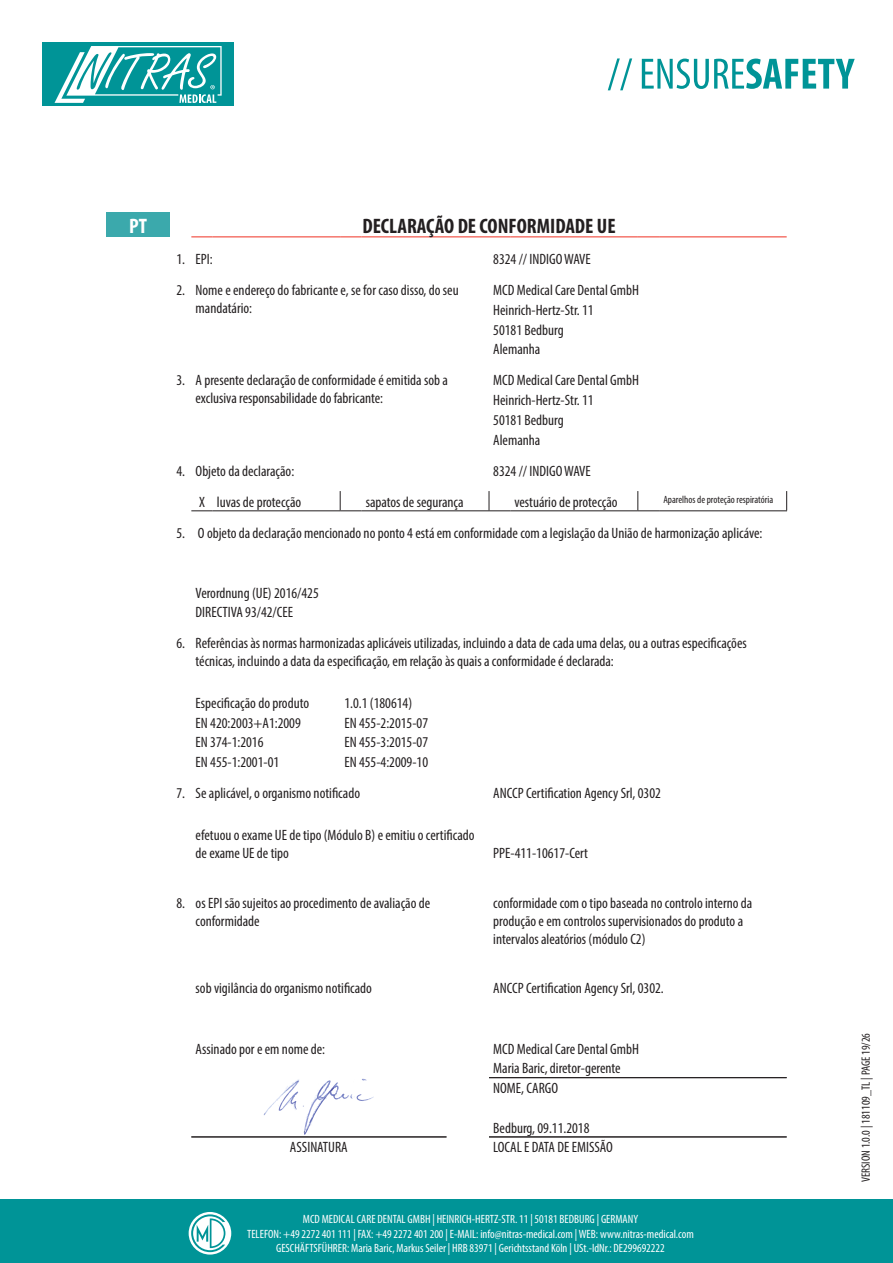
<style>
.page{position:relative;width:893px;height:1263px;background:#fff}
.page>*{position:absolute;margin:0;border:0;box-sizing:border-box;transform-origin:0 0}
.t1{font:700 condensed 21px "Myriad Pro";color:#231f20}
.t2{font:700 condensed 21px "Myriad Pro";color:#fff}
.t3{font:condensed 15px/18px "Myriad Pro";color:#231f20}
.t4{font:condensed 12px/14.4px "Myriad Pro";color:#fff;text-align:center}
.t5{font:condensed 12px "Myriad Pro";color:#231f20}
.t6{font:condensed 10.5px "Myriad Pro";color:#231f20}
</style>
<div class="page">
<svg style="left:264px;top:1078px;width:110px;height:57px"></svg>
<div style="left:0;top:1199px;width:893px;height:64px;background:#009497"></div>
<svg style="left:608px;top:58px;width:247px;height:32px"></svg>
<svg style="left:189px;top:1212px;width:42px;height:42px"></svg>
<div style="left:43px;top:43px;width:191px;height:63px;background:#009497"></div>
<svg style="left:55px;top:46px;width:167px;height:57px"></svg>
<div style="left:106px;top:213px;width:64px;height:24px;background:#3ba9ac"></div>
<svg style="left:191px;top:236px;width:22px;height:1px"></svg>
<hr style="left:213px;top:236px;width:127px;height:1px;background:#ef3122">
<svg style="left:340px;top:236px;width:21px;height:1px"></svg>
<hr style="left:361px;top:236px;width:128px;height:1px;background:#ef3122">
<svg style="left:489px;top:236px;width:21px;height:1px"></svg>
<hr style="left:510px;top:236px;width:128px;height:1px;background:#ef3122">
<svg style="left:638px;top:236px;width:21px;height:1px"></svg>
<hr style="left:659px;top:236px;width:128px;height:1px;background:#ef3122">
<svg style="left:786px;top:491px;width:1px;height:19px"></svg>
<svg style="left:191px;top:510px;width:22px;height:1px"></svg>
<hr style="left:213px;top:510px;width:127px;height:1px;background:#231f20">
<svg style="left:340px;top:491px;width:21px;height:20px"></svg>
<hr style="left:361px;top:510px;width:128px;height:1px;background:#231f20">
<svg style="left:489px;top:491px;width:21px;height:20px"></svg>
<hr style="left:510px;top:510px;width:128px;height:1px;background:#231f20">
<svg style="left:637px;top:491px;width:22px;height:20px"></svg>
<hr style="left:659px;top:510px;width:128px;height:1px;background:#231f20">
<hr style="left:191px;top:1136px;width:255px;height:1px;background:#231f20">
<hr style="left:489px;top:1077px;width:298px;height:1px;background:#231f20">
<hr style="left:489px;top:1136px;width:298px;height:1px;background:#231f20">
<p class="t2" style="left:129px;top:212px;width:19px">PT</p>
<p class="t1" style="left:362px;top:212px;width:255px">DECLARAÇÃO DE CONFORMIDADE UE</p>
<p class="t3" style="left:176px;top:250px;width:10px">1.</p>
<p class="t3" style="left:196px;top:250px;width:19px">EPI:</p>
<p class="t3" style="left:176px;top:281px;width:10px">2.</p>
<p class="t3" style="left:196px;top:281px;width:265px">Nome e endereço do fabricante e, se for caso disso, do seu mandatário:</p>
<p class="t3" style="left:493px;top:340px;width:49px">Alemanha</p>
<p class="t3" style="left:176px;top:371px;width:10px">3.</p>
<p class="t3" style="left:196px;top:371px;width:254px">A presente declaração de conformidade é emitida sob a exclusiva responsabilidade do fabricante:</p>
<p class="t3" style="left:493px;top:430px;width:49px">Alemanha</p>
<p class="t3" style="left:176px;top:461px;width:10px">4.</p>
<p class="t3" style="left:196px;top:461px;width:100px">Objeto da declaração:</p>
<p class="t3" style="left:217px;top:492px;width:86px">luvas de protecção</p>
<p class="t3" style="left:366px;top:492px;width:99px">sapatos de segurança</p>
<p class="t3" style="left:514px;top:492px;width:105px">vestuário de protecção</p>
<p class="t6" style="left:663px;top:493px;width:111px">Aparelhos de proteção respiratória</p>
<p class="t3" style="left:176px;top:524px;width:10px">5.</p>
<p class="t3" style="left:198px;top:524px;width:566px">O objeto da declaração mencionado no ponto 4 está em conformidade com a legislação da União de harmonização aplicáve:</p>
<h1 class="t2" style="left:129px;top:212px;width:20px">DE</h1>
<p class="t3" style="left:493px;top:243px;width:147px;line-height:31px">8324 // INDIGO WAVE<br>MCD Medical Care Dental GmbH</p>
<p class="t3" style="left:493px;top:300px;width:102px;line-height:19.8px">Heinrich-Hertz-Str. 11<br>50181 Bedburg</p>
<p class="t3" style="left:493px;top:370px;width:147px;line-height:19.8px">MCD Medical Care Dental GmbH<br>Heinrich-Hertz-Str. 11<br>50181 Bedburg</p>
<p class="t3" style="left:493px;top:461px;width:99px">8324 // INDIGO WAVE</p>
<p class="t3" style="left:199px;top:492px;width:7px">X</p>
<p class="t3" style="left:196px;top:583px;width:125px">Verordnung (UE) 2016/425</p>
<p class="t3" style="left:196px;top:603px;width:99px">DIRECTIVA 93/42/CEE</p>
<p class="t3" style="left:176px;top:634px;width:10px">6.</p>
<p class="t3" style="left:196px;top:634px;width:553px">Referências às normas harmonizadas aplicáveis utilizadas, incluindo a data de cada uma delas, ou a outras especificações técnicas, incluindo a data da especificação, em relação às quais a conformidade é declarada:</p>
<p class="t3" style="left:196px;top:694px;width:115px">Especificação do produto</p>
<p class="t3" style="left:344px;top:694px;width:69px">1.0.1 (180614)</p>
<p class="t3" style="left:196px;top:713px;width:107px">EN 420:2003+A1:2009</p>
<p class="t3" style="left:344px;top:713px;width:85px">EN 455-2:2015-07</p>
<p class="t3" style="left:196px;top:733px;width:69px">EN 374-1:2016</p>
<p class="t3" style="left:344px;top:733px;width:85px">EN 455-3:2015-07</p>
<p class="t3" style="left:196px;top:753px;width:85px">EN 455-1:2001-01</p>
<p class="t3" style="left:344px;top:753px;width:85px">EN 455-4:2009-10</p>
<p class="t3" style="left:176px;top:784px;width:10px">7.</p>
<p class="t3" style="left:196px;top:784px;width:166px">Se aplicável, o organismo notificado</p>
<p class="t3" style="left:196px;top:825px;width:280px">efetuou o exame UE de tipo (Módulo B) e emitiu o certificado de exame UE de tipo</p>
<p class="t3" style="left:176px;top:894px;width:10px">8.</p>
<p class="t3" style="left:196px;top:894px;width:236px">os EPI são sujeitos ao procedimento de avaliação de conformidade</p>
<p class="t3" style="left:493px;top:894px;width:261px">conformidade com o tipo baseada no controlo interno da produção e em controlos supervisionados do produto a intervalos aleatórios (módulo C2)</p>
<p class="t3" style="left:196px;top:979px;width:178px">sob vigilância do organismo notificado</p>
<p class="t3" style="left:493px;top:784px;width:169px">ANCCP Certification Agency Srl, 0302</p>
<p class="t3" style="left:493px;top:843px;width:96px">PPE-411-10617-Cert</p>
<p class="t3" style="left:493px;top:979px;width:172px">ANCCP Certification Agency Srl, 0302.</p>
<p class="t3" style="left:196px;top:1039px;width:131px">Assinado por e em nome de:</p>
<p class="t3" style="left:493px;top:1039px;width:147px">MCD Medical Care Dental GmbH</p>
<p class="t3" style="left:493px;top:1059px;width:129px">Maria Baric, diretor-gerente</p>
<p class="t3" style="left:493px;top:1079px;width:66px">NOME, CARGO</p>
<p class="t3" style="left:493px;top:1118px;width:98px">Bedburg, 09.11.2018</p>
<p class="t3" style="left:290px;top:1138px;width:59px">ASSINATURA</p>
<p class="t3" style="left:493px;top:1138px;width:121px">LOCAL E DATA DE EMISSÃO</p>
<p class="t4" style="left:247px;top:1212px;width:448px">MCD MEDICAL CARE DENTAL GMBH | HEINRICH-HERTZ-STR. 11 | 50181 BEDBURG | GERMANY<br>TELEFON: +49 2272 401 111 | FAX: +49 2272 401 200 | E-MAIL: info@nitras-medical.com | WEB: www.nitras-medical.com<br>GESCHÄFTSFÜHRER: Maria Baric, Markus Seiler | HRB 83971 | Gerichtsstand Köln | USt.-IdNr.: DE299692222</p>
<p class="t5" style="left:859px;top:1182px;width:151px;rotate:-90deg">VERSION 1.0.0 | 181109_TL | PAGE 19/26</p>
</div>
